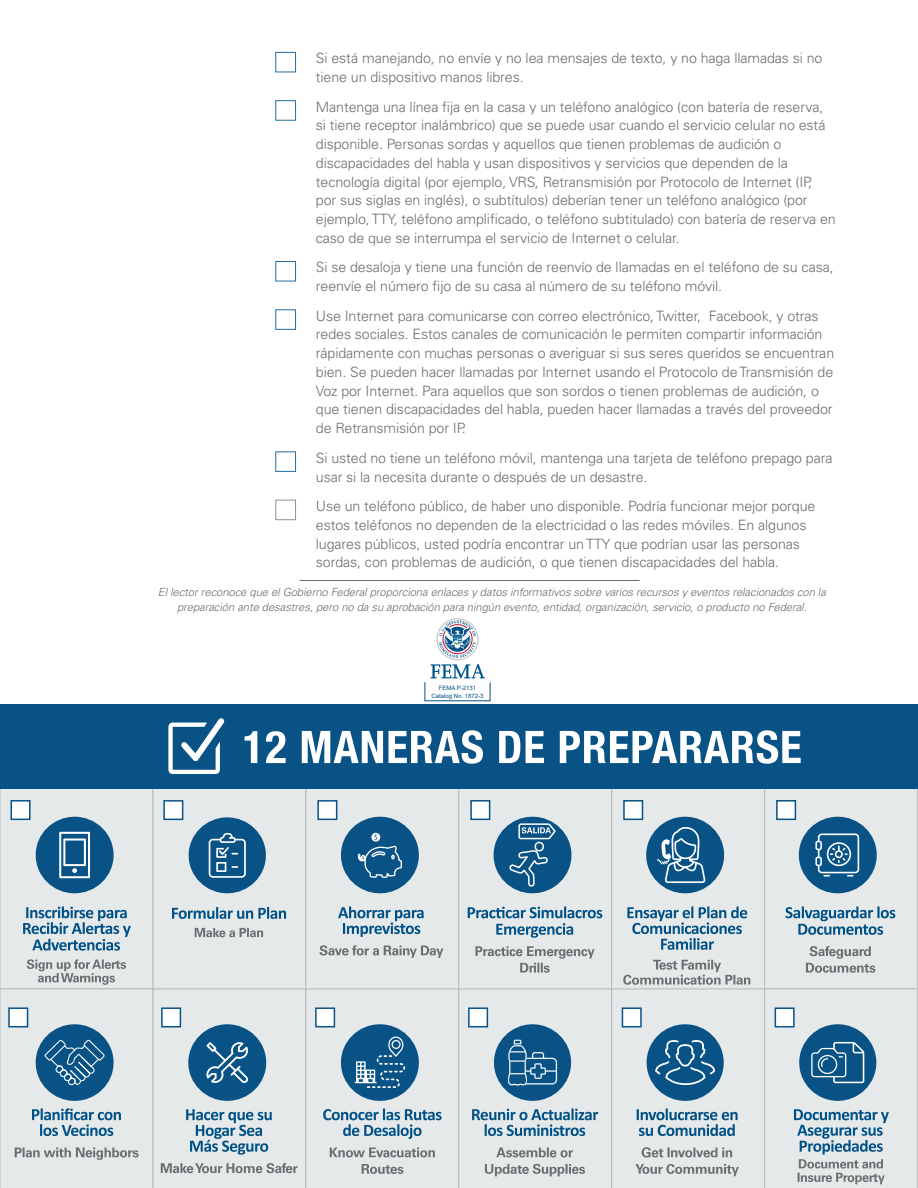
<style>
.page{position:relative;width:918px;height:1188px;background:#fff}
.page>*{position:absolute;margin:0;border:0;box-sizing:border-box;transform-origin:0 0}
.bullet{font:300 14.25px/18.8px "Univers LT Std";letter-spacing:-.005em;color:#6c6d70}
.text_2{font:italic 300 11.25px/14.4px "Univers LT Std";letter-spacing:-.005em;color:#6c6d70;text-align:center}
.t1{font:6px "Arial";color:#005187}
</style>
<div class="page">
<div style="left:275px;top:52px;width:21px;height:20px;border:1px solid #256ea0"></div>
<div style="left:275px;top:100px;width:21px;height:21px;border:1px solid #256ea0"></div>
<div style="left:275px;top:261px;width:21px;height:20px;border:1px solid #256ea0"></div>
<div style="left:275px;top:309px;width:21px;height:21px;border:1px solid #256ea0"></div>
<div style="left:275px;top:451px;width:21px;height:21px;border:1px solid #256ea0"></div>
<div style="left:275px;top:500px;width:21px;height:20px;border:1px solid #8e9093"></div>
<svg style="left:437px;top:619px;width:41px;height:41px"></svg>
<div style="left:436px;top:618px;width:43px;height:42px;border:1px solid #c1c2c4;border-radius:50%"></div>
<svg style="left:439px;top:620px;width:37px;height:38px"></svg>
<svg style="left:430px;top:664px;width:55px;height:15px"></svg>
<div style="left:152px;top:781px;width:154px;height:208px;background:#e6e9e9;border:1px solid #babcbe"></div>
<div style="left:305px;top:781px;width:154px;height:208px;background:#e6e9e9;border:1px solid #babcbe"></div>
<div style="left:458px;top:781px;width:154px;height:208px;background:#e6e9e9;border:1px solid #babcbe"></div>
<div style="left:611px;top:781px;width:154px;height:208px;background:#e6e9e9;border:1px solid #babcbe"></div>
<div style="left:189px;top:817px;width:77px;height:76px;background:#085286;border-radius:50%"></div>
<svg style="left:209px;top:833px;width:37px;height:45px"></svg>
<div style="left:163px;top:800px;width:20px;height:20px;background:#fff;border:2px solid #085286"></div>
<div style="left:0;top:781px;width:153px;height:208px;background:#e6e9e9;border:1px solid #babcbe"></div>
<div style="left:36px;top:817px;width:78px;height:76px;background:#085286;border-radius:50%"></div>
<svg style="left:59px;top:832px;width:31px;height:46px"></svg>
<div style="left:11px;top:800px;width:20px;height:20px;background:#fff;border:2px solid #085286"></div>
<div style="left:765px;top:781px;width:152px;height:208px;background:#e6e9e9"></div>
<div style="left:799px;top:817px;width:78px;height:76px;background:#085286;border-radius:50%"></div>
<svg style="left:815px;top:834px;width:44px;height:43px"></svg>
<div style="left:776px;top:800px;width:20px;height:20px;background:#fff;border:2px solid #085286"></div>
<div style="left:494px;top:817px;width:77px;height:76px;background:#085286;border-radius:50%"></div>
<div style="left:470px;top:800px;width:20px;height:20px;background:#fff;border:2px solid #085286"></div>
<div style="left:341px;top:817px;width:78px;height:76px;background:#085286;border-radius:50%"></div>
<svg style="left:357px;top:834px;width:46px;height:60px"></svg>
<div style="left:317px;top:800px;width:20px;height:20px;background:#fff;border:2px solid #085286"></div>
<div style="left:646px;top:817px;width:78px;height:76px;background:#085286;border-radius:50%"></div>
<svg style="left:657px;top:827px;width:49px;height:56px"></svg>
<div style="left:623px;top:800px;width:20px;height:20px;background:#fff;border:2px solid #085286"></div>
<div style="left:0;top:705px;width:918px;height:84px;background:#085286"></div>
<svg style="left:168px;top:718px;width:57px;height:56px"></svg>
<svg style="left:245px;top:730px;width:556px;height:34px"></svg>
<hr style="left:299px;top:580px;width:341px;height:1px;background:#6c6d70">
<svg style="left:0;top:906px;width:918px;height:282px"></svg>
<svg style="left:508px;top:823px;width:49px;height:64px"></svg>
<p class="bullet" style="left:316px;top:49px;width:508px">Si está manejando, no envíe y no lea mensajes de texto y, no haga llamadas si no tiene un dispositivo manos libres.</p>
<p class="bullet" style="left:316px;top:97px;width:509px">Mantenga una línea fija en la casa y un teléfono analógico (con batería de reserva,</p>
<p class="bullet" style="left:316px;top:116px;width:511px">si tiene receptor inalámbrico) que se puede usar cuando el servicio celular no está</p>
<p class="bullet" style="left:316px;top:135px;width:467px">disponible. Personas sordas y aquellos que tienen problemas de audición o</p>
<p class="bullet" style="left:316px;top:153px;width:474px">discapacidades del habla y usan dispositivos y servicios que dependen de la</p>
<p class="bullet" style="left:808px;top:172px;width:5px">,</p>
<p class="bullet" style="left:316px;top:172px;width:498px">tecnología digital (por ejemplo, VRS, Retransmisión por Protocolo de Internet (IP</p>
<p class="bullet" style="left:316px;top:191px;width:493px">por sus siglas en inglés o,) subtítulos) deberían tener un teléfono analógico (por</p>
<p class="bullet" style="left:394px;top:210px;width:444px">, teléfono amplificado o, teléfono subtitulado) con batería de reserva en</p>
<p class="bullet" style="left:316px;top:210px;width:365px">ejemplo,TTY<br>caso de que se interrumpa el servicio de Internet o celular.</p>
<p class="bullet" style="left:316px;top:258px;width:519px">Si se desaloja y tiene una función de reenvío de llamadas en el teléfono de su casa, reenvíe el número fijo de su casa al número de su teléfono móvil.</p>
<p class="bullet" style="left:709px;top:306px;width:111px">Facebook y, otras</p>
<p class="bullet" style="left:316px;top:306px;width:387px">Use Internet para comunicarse con correo electrónico,Twitter,</p>
<p class="bullet" style="left:316px;top:325px;width:508px">redes sociales. Estos canales de comunicación le permiten compartir información</p>
<p class="bullet" style="left:316px;top:344px;width:520px">rápidamente con muchas personas o averiguar si sus seres queridos se encuentran</p>
<p class="bullet" style="left:316px;top:363px;width:519px">bien. Se pueden hacer llamadas por Internet usando el Protocolo deTransmisión de</p>
<p class="bullet" style="left:316px;top:381px;width:505px">Voz por Internet. Para aquellos que son sordos o tienen problemas de audición o,</p>
<p class="bullet" style="left:316px;top:400px;width:518px">que tienen discapacidades del habla, pueden hacer llamadas a través del proveedor</p>
<p class="bullet" style="left:462px;top:419px;width:5px">.</p>
<p class="bullet" style="left:316px;top:419px;width:151px">de Retransmisión por IP</p>
<p class="bullet" style="left:316px;top:448px;width:518px">Si usted no tiene un teléfono móvil, mantenga una tarjeta de teléfono prepago para usar si la necesita durante o después de un desastre.</p>
<p class="bullet" style="left:316px;top:497px;width:501px">Use un teléfono público, de haber uno disponible. Podría funcionar mejor porque estos teléfonos no dependen de la electricidad o las redes móviles. En algunos lugares públicos, usted podría encontrar unTTY que podrían usar las personas sordas, con problemas de audición o, que tienen discapacidades del habla.</p>
<p class="text_2" style="left:158px;top:585px;width:670px">El lector reconoce que el Gobierno Federal proporciona enlaces y datos informativos sobre varios recursos y eventos relacionados con la preparación ante desastres, pero no da su aprobación para ningún evento, entidad, organización, servicio o, producto no Federal.</p>
<p class="t1" style="left:439px;top:684px;width:39px">FEMA P-2131</p>
<p class="t1" style="left:431px;top:691px;width:54px">Catalog No. 1872-3</p>
</div>
